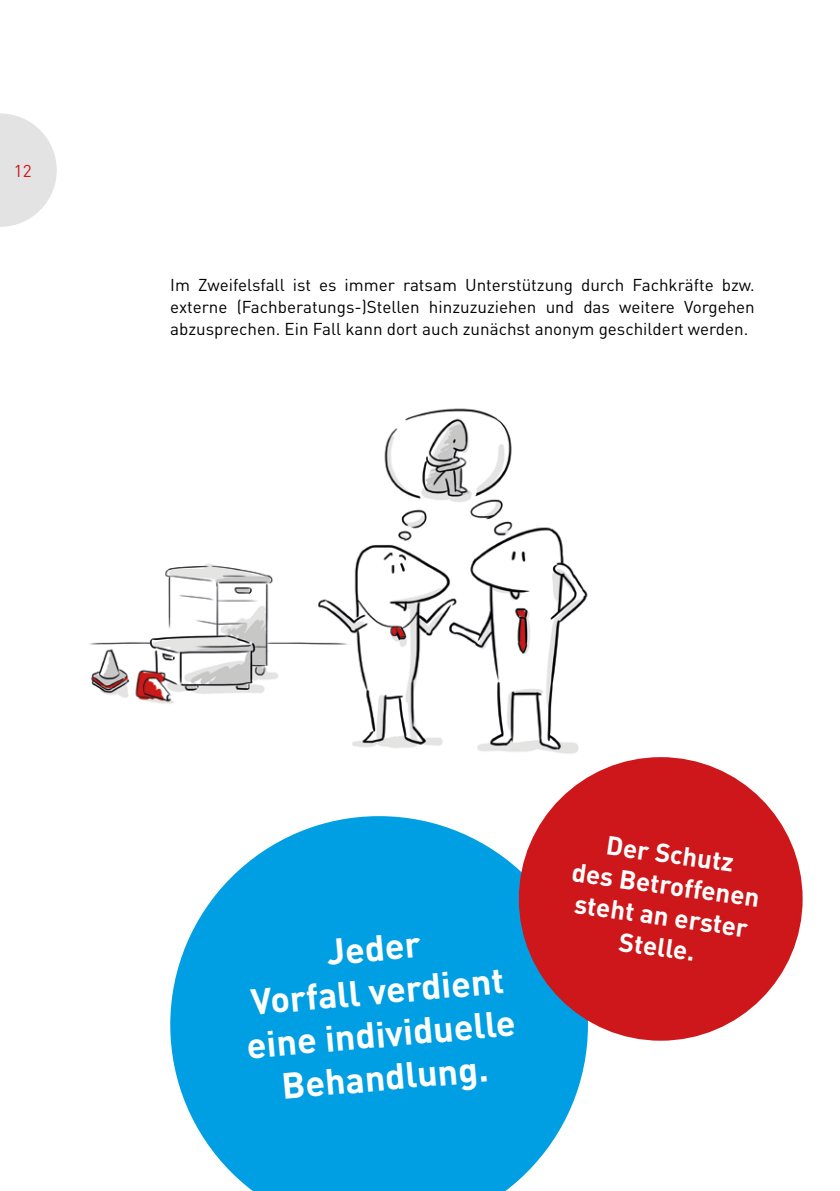
<style>
.page{position:relative;width:840px;height:1191px;background:#fff}
.page>*{position:absolute;margin:0;border:0;box-sizing:border-box;transform-origin:0 0}
.t1{font:700 36px/43.2px "DIN";color:#fff;text-align:center}
.t2{font:700 26px/31.2px "DIN";color:#fff;text-align:center}
.t3{font:17px/22px "DIN";color:#000;text-align:justify}
.t4{font:17px "DIN";color:#cd171a}
</style>
<div class="page">
<img style="left:89px;top:408px;width:559px;height:358px">
<svg style="left:0;top:113px;width:57px;height:114px"></svg>
<svg style="left:170px;top:816px;width:417px;height:375px;background:#23ace6"></svg>
<div style="left:518px;top:757px;width:284px;height:283px;background:#cd171a;border-radius:50%"></div>
<p class="t4" style="left:14px;top:160px;width:19px">12</p>
<p class="t3" style="left:170px;top:273px;width:585px">Im Zweifelsfall ist es immer ratsam Unterstützung durch Fachkräfte bzw. externe (Fachberatungs-)Stellen hinzuzuziehen und das weitere Vorgehen abzusprechen. Ein Fall kann dort auch zunächst anonym geschildert werden.</p>
<h1 class="t1" style="left:237px;top:936px;width:271px;rotate:-5deg">Jeder<br>Vorfall verdient eine individuelle<br>Behandlung.</h1>
<h2 class="t2" style="left:578px;top:824px;width:191px;rotate:8deg">Der Schutz<br>des Betroffenen steht an erster<br>Stelle.</h2>
</div>
